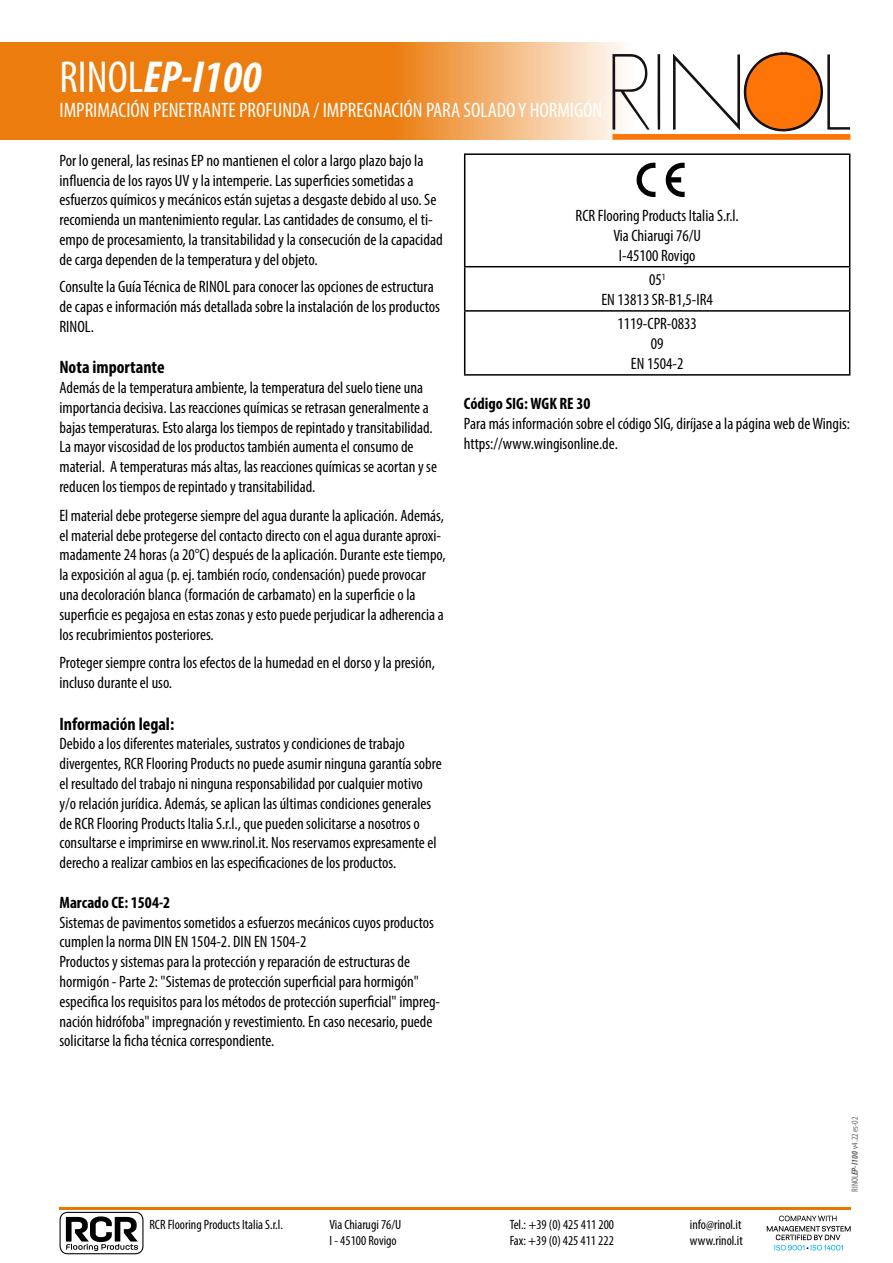
<style>
.page{position:relative;width:893px;height:1263px;background:#fff}
.page>*{position:absolute;margin:0;border:0;box-sizing:border-box;transform-origin:0 0}
.t1{font:italic 700 condensed 45px "Myriad Pro";color:#fff}
.t2{font:condensed 21px "Myriad Pro";color:#fff}
.t3{font:700 condensed 18px "Myriad Pro";color:#000}
.t4{font:condensed 16.5px/19.8px "Myriad Pro";color:#000}
.t5{font:700 condensed 16.5px "Myriad Pro";color:#000}
.t6{font:condensed 13.5px/16.2px "Myriad Pro";color:#000}
.t7{font:condensed 9px "Myriad Pro";color:#67676b}
.s1{font-weight:400;font-style:normal}
.s2{font-weight:700;font-style:italic}
</style>
<div class="page">
<hr style="left:464px;top:153px;width:386px;height:2px;background:#000">
<hr style="left:464px;top:155px;width:1px;height:111px;background:#000">
<hr style="left:849px;top:155px;width:1px;height:111px;background:#000">
<hr style="left:464px;top:266px;width:386px;height:1px;background:#000">
<hr style="left:464px;top:267px;width:1px;height:43px;background:#000">
<hr style="left:849px;top:267px;width:1px;height:43px;background:#000">
<hr style="left:464px;top:310px;width:386px;height:2px;background:#000">
<hr style="left:464px;top:312px;width:1px;height:62px;background:#000">
<hr style="left:849px;top:312px;width:1px;height:62px;background:#000">
<hr style="left:464px;top:374px;width:386px;height:2px;background:#000">
<svg style="left:637px;top:163px;width:18px;height:34px"></svg>
<svg style="left:665px;top:163px;width:20px;height:34px"></svg>
<hr style="left:59px;top:1207px;width:791px;height:2px;background:#ea7500">
<svg style="left:0;top:42px;width:851px;height:98px;background:#ef9943"></svg>
<svg style="left:612px;top:54px;width:38px;height:76px"></svg>
<svg style="left:657px;top:54px;width:3px;height:76px"></svg>
<svg style="left:673px;top:52px;width:177px;height:80px"></svg>
<div style="left:612px;top:134px;width:238px;height:6px;background:#ff7406"></div>
<svg style="left:60px;top:1212px;width:83px;height:42px"></svg>
<svg style="left:767px;top:1215px;width:84px;height:36px"></svg>
<h1 class="t1" style="left:60px;top:49px;width:203px"><span class="s1">RINOL</span>EP-I100</h1>
<p class="t2" style="left:60px;top:98px;width:544px">IMPRIMACIÓN PENETRANTE PROFUNDA / IMPREGNACIÓN PARA SOLADO Y HORMIGÓN</p>
<p class="t4" style="left:59px;top:150px;width:385px">Por lo general, las resinas EP no mantienen el color a largo plazo bajo la influencia de los rayos UV y la intemperie. Las superficies sometidas a esfuerzos químicos y mecánicos están sujetas a desgaste debido al uso. Se recomienda un mantenimiento regular. Las cantidades de consumo, el ti&shy;empo de procesamiento, la transitabilidad y la consecución de la capacidad de carga dependen de la temperatura y del objeto.</p>
<p class="t4" style="left:59px;top:277px;width:382px">Consulte la Guía Técnica de RINOL para conocer las opciones de estructura de capas e información más detallada sobre la instalación de los productos<br>RINOL.</p>
<p class="t3" style="left:59px;top:356px;width:107px">Nota importante</p>
<p class="t4" style="left:59px;top:377px;width:379px">Además de la temperatura ambiente, la temperatura del suelo tiene una importancia decisiva. Las reacciones químicas se retrasan generalmente a bajas temperaturas. Esto alarga los tiempos de repintado y transitabilidad.<br>La mayor viscosidad de los productos también aumenta el consumo de material. A temperaturas más altas, las reacciones químicas se acortan y se reducen los tiempos de repintado y transitabilidad.</p>
<p class="t4" style="left:59px;top:505px;width:388px">El material debe protegerse siempre del agua durante la aplicación. Además, el material debe protegerse del contacto directo con el agua durante aproxi&shy;madamente 24 horas (a 20°C) después de la aplicación. Durante este tiempo, la exposición al agua (p. ej. también rocío, condensación) puede provocar una decoloración blanca (formación de carbamato) en la superficie o la superficie es pegajosa en estas zonas y esto puede perjudicar la adherencia a los recubrimientos posteriores.</p>
<p class="t4" style="left:59px;top:653px;width:377px">Proteger siempre contra los efectos de la humedad en el dorso y la presión, incluso durante el uso.</p>
<p class="t3" style="left:59px;top:712px;width:116px">Información legal:</p>
<p class="t4" style="left:59px;top:734px;width:384px">Debido a los diferentes materiales, sustratos y condiciones de trabajo divergentes, RCR Flooring Products no puede asumir ninguna garantía sobre el resultado del trabajo ni ninguna responsabilidad por cualquier motivo y/o relación jurídica. Además, se aplican las últimas condiciones generales de RCR Flooring Products Italia S.r.l., que pueden solicitarse a nosotros o consultarse e imprimirse en www.rinol.it. Nos reservamos expresamente el derecho a realizar cambios en las especificaciones de los productos.</p>
<p class="t5" style="left:59px;top:892px;width:112px">Marcado CE: 1504-2</p>
<p class="t4" style="left:59px;top:912px;width:382px">Sistemas de pavimentos sometidos a esfuerzos mecánicos cuyos productos cumplen la norma DIN EN 1504-2. DIN EN 1504-2<br>Productos y sistemas para la protección y reparación de estructuras de hormigón - Parte 2: "Sistemas de protección superficial para hormigón" especifica los requisitos para los métodos de protección superficial" impreg&shy;nación hidrófoba" impregnación y revestimiento. En caso necesario, puede solicitarse la ficha técnica correspondiente.</p>
<p class="t4" style="left:576px;top:206px;width:165px;text-align:center">RCR Flooring Products Italia S.r.l.<br>Via Chiarugi 76/U<br>I-45100 Rovigo</p>
<p class="t4" style="left:601px;top:269px;width:113px;text-align:center">05<sup>1<br></sup>EN 13813 SR-B1,5-IR4</p>
<p class="t4" style="left:617px;top:314px;width:81px;text-align:center">1119-CPR-0833<br>09<br>EN 1504-2</p>
<p class="t5" style="left:464px;top:393px;width:128px">Código SIG: WGK RE 30</p>
<p class="t4" style="left:464px;top:413px;width:388px">Para más información sobre el código SIG, diríjase a la página web de Wingis: https://www.wingisonline.de.</p>
<p class="t7" style="left:849px;top:1192px;width:77px;rotate:-90deg">RINOL<span class="s2">EP-I100</span> v4.22 es-02</p>
<p class="t6" style="left:149px;top:1216px;width:135px">RCR Flooring Products Italia S.r.l.</p>
<p class="t6" style="left:330px;top:1216px;width:73px">Via Chiarugi 76/U<br>I - 45100 Rovigo</p>
<p class="t6" style="left:510px;top:1216px;width:106px">Tel.: +39 (0) 425 411 200<br>Fax: +39 (0) 425 411 222</p>
<p class="t6" style="left:690px;top:1216px;width:54px">info@rinol.it www.rinol.it</p>
</div>
